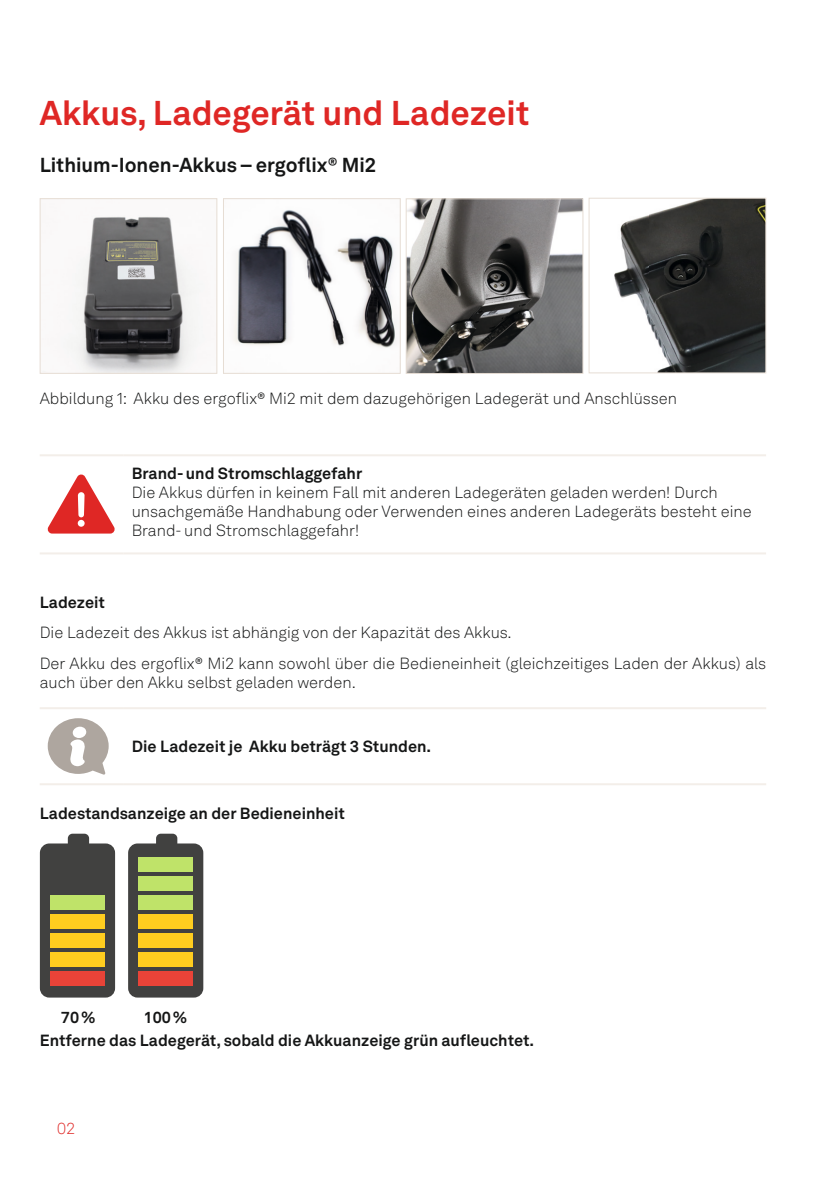
<style>
.page{position:relative;width:840px;height:1191px;background:#fff}
.page>*{position:absolute;margin:0;border:0;box-sizing:border-box;transform-origin:0 0}
.t1{font:700 34px "Akkurat LL";color:#df2725}
.t2{font:700 20px "Akkurat LL";color:#151616}
.t3{font:300 16px/19.2px "Akkurat LL";color:#151616}
.t4{font:700 16px "Akkurat LL";color:#151616}
.t5{font:700 16px "Akkurat Pro";color:#151616}
.t6{font:300 16px "Akkurat LL";color:#df2725}
</style>
<div class="page">
<img style="left:43px;top:216px;width:154px;height:156px">
<div style="left:40px;top:198px;width:177px;height:176px;border:1px solid #e6ddd4"></div>
<img style="left:233px;top:210px;width:164px;height:138px">
<div style="left:223px;top:198px;width:177px;height:176px;border:1px solid #e6ddd4"></div>
<img style="left:614px;top:200px;width:149px;height:171px">
<div style="left:588px;top:198px;width:177px;height:175px;border:1px solid #e6ddd4"></div>
<img style="left:407px;top:200px;width:174px;height:172px">
<div style="left:405px;top:198px;width:178px;height:176px;border:1px solid #e6ddd4"></div>
<hr style="left:40px;top:454px;width:84px;height:2px;background:#f3eee9">
<hr style="left:124px;top:454px;width:641px;height:2px;background:#f3eee9">
<hr style="left:40px;top:552px;width:84px;height:2px;background:#f3eee9">
<hr style="left:124px;top:552px;width:641px;height:2px;background:#f3eee9">
<svg style="left:47px;top:474px;width:68px;height:59px"></svg>
<hr style="left:40px;top:707px;width:84px;height:2px;background:#f3eee9">
<hr style="left:124px;top:707px;width:641px;height:2px;background:#f3eee9">
<hr style="left:40px;top:783px;width:84px;height:2px;background:#f3eee9">
<hr style="left:124px;top:783px;width:641px;height:2px;background:#f3eee9">
<svg style="left:48px;top:718px;width:61px;height:56px"></svg>
<svg style="left:40px;top:833px;width:75px;height:164px;background:#56544e"></svg>
<div style="left:50px;top:971px;width:54px;height:14px;background:#e94338"></div>
<div style="left:50px;top:952px;width:54px;height:14px;background:#ffcd1f"></div>
<div style="left:50px;top:933px;width:54px;height:14px;background:#ffcd1f"></div>
<div style="left:50px;top:914px;width:54px;height:14px;background:#ffcd1f"></div>
<div style="left:50px;top:895px;width:54px;height:14px;background:#bfe369"></div>
<svg style="left:128px;top:833px;width:75px;height:164px;background:#5a5852"></svg>
<div style="left:138px;top:971px;width:55px;height:14px;background:#e94338"></div>
<div style="left:138px;top:952px;width:55px;height:14px;background:#ffcd1f"></div>
<div style="left:138px;top:933px;width:55px;height:14px;background:#ffcd1f"></div>
<div style="left:138px;top:914px;width:55px;height:14px;background:#ffcd1f"></div>
<div style="left:138px;top:895px;width:55px;height:14px;background:#bfe369"></div>
<div style="left:138px;top:876px;width:55px;height:15px;background:#bfe369"></div>
<div style="left:138px;top:857px;width:55px;height:15px;background:#bfe369"></div>
<h1 class="t1" style="left:40px;top:87px;width:491px">Akkus, Ladegerät und Ladezeit</h1>
<p class="t2" style="left:40px;top:149px;width:338px">Lithium-Ionen-Akkus – ergoflix® Mi2</p>
<p class="t3" style="left:40px;top:389px;width:638px">Abbildung 1: Akku des ergoflix® Mi2 mit dem dazugehörigen Ladegerät und Anschlüssen</p>
<p class="t4" style="left:132px;top:461px;width:232px">Brand- und Stromschlaggefahr</p>
<p class="t3" style="left:132px;top:482px;width:621px">Die Akkus dürfen in keinem Fall mit anderen Ladegeräten geladen werden! Durch unsachgemäße Handhabung oder Verwenden eines anderen Lade geräts besteht eine<br>Brand- und Stromschlaggefahr!</p>
<p class="t4" style="left:40px;top:589px;width:67px">Ladezeit</p>
<p class="t3" style="left:40px;top:617px;width:727px;line-height:30.6px">Die Ladezeit des Akkus ist abhängig von der Kapazität des Akkus.<br>Der Akku des ergoflix® Mi2 kann sowohl über die Bedieneinheit (gleichzeitiges Laden der Akkus) als</p>
<p class="t3" style="left:40px;top:672px;width:317px">auch über den Akku selbst geladen werden.</p>
<p class="t4" style="left:132px;top:734px;width:301px">Die Ladezeit je Akku beträgt 3 Stunden.</p>
<p class="t4" style="left:40px;top:801px;width:306px">Ladestandsanzeige an der Bedieneinheit</p>
<p class="t5" style="left:61px;top:1007px;width:36px">70 %</p>
<p class="t5" style="left:143px;top:1007px;width:45px">100 %</p>
<p class="t4" style="left:40px;top:1027px;width:496px">Entferne das Ladegerät, sobald die Akkuanzeige grü n aufleuchtet.</p>
<p class="t6" style="left:57px;top:1117px;width:20px">02</p>
</div>
